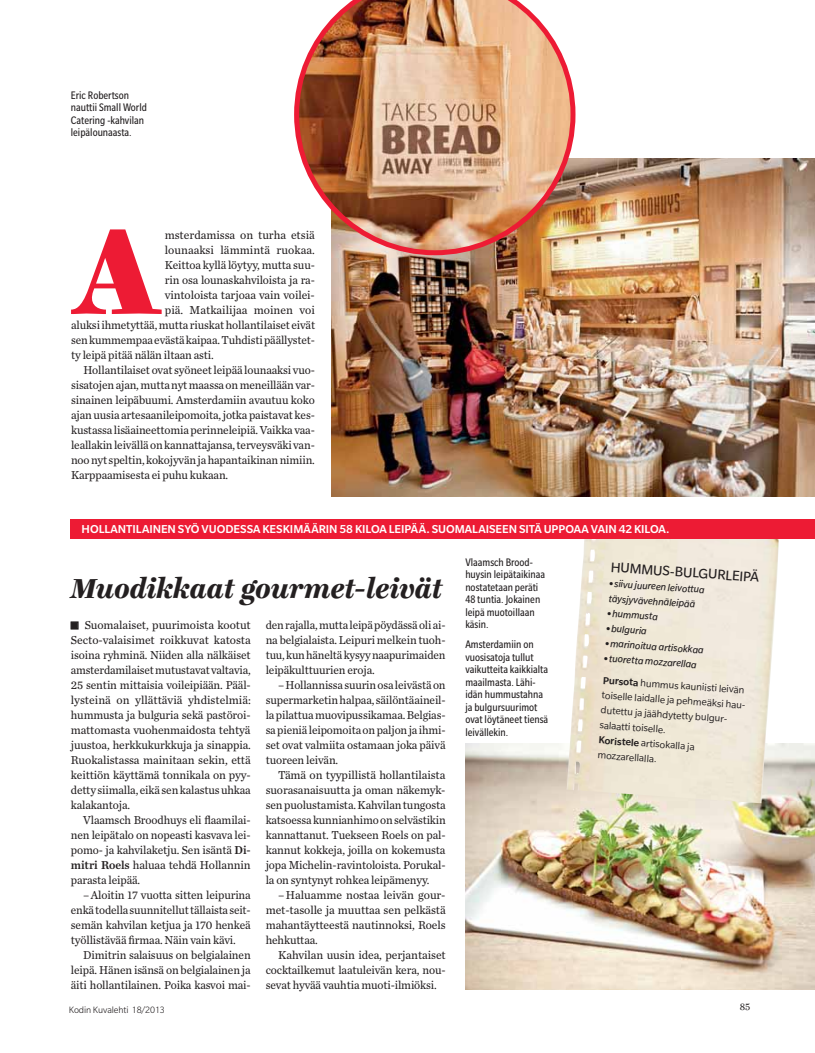
<style>
.page{position:relative;width:815px;height:1053px;background:#fff}
.page>*{position:absolute;margin:0;border:0;box-sizing:border-box;transform-origin:0 0}
.t1{font:900 130.62px "Ingeborg";color:#ed1b34;scale:.96 1}
.t2{font:italic 800 30px "Ingeborg";letter-spacing:-.02em;color:#231f20}
.t3{font:15px "Slate Std";color:#231f20}
.t4{font:500 12.5px "Slate Std";color:#fff}
.t5{font:12px/15px "Chronicle Text G2";letter-spacing:-.01em;color:#231f20;text-align:justify;scale:.96 1}
.t6{font:12px/15px "Chronicle Text G2";letter-spacing:-.01em;color:#231f20;text-align:justify}
.t7{font:12px/15px "Chronicle Text G2";letter-spacing:-.01em;color:#231f20;text-align:justify;scale:.95 1}
.t8{font:condensed 11.88px/12.5px "Slate Std";color:#231f20}
.t9{font:11px/15px "Slate Std";color:#231f20}
.t10{font:italic 11px/15px "Slate Std";color:#231f20}
.t11{font:300 10px "Slate Std";letter-spacing:-.01em;color:#231f20}
.t12{font:10px "Ingeborg";color:#231f20}
.s1{font-family:"Chronicle Text G2 Semi"}
.s2{font-style:italic}
.s3{font-weight:500}
</style>
<div class="page">
<img style="left:465px;top:743px;width:350px;height:246px">
<img style="left:567px;top:538px;width:212px;height:265px">
<img style="left:332px;top:158px;width:483px;height:338px">
<div style="left:71px;top:621px;width:8px;height:8px;border:1px solid #231f20"></div>
<img style="left:294px;top:0;width:281px;height:255px">
<div style="left:71px;top:519px;width:744px;height:19px;background:#ed1b34"></div>
<p class="t8" style="left:71px;top:90px;width:78px">Eric Robertson nauttii Small World<br>Catering -kahvilan leipälounaasta.</p>
<h1 class="t1" style="left:74px;top:192px;width:92px">A</h1>
<p class="t6" style="left:165px;top:228px;width:152px">msterdamissa on turha etsiä</p>
<p class="t6" style="left:165px;top:243px;width:151px">lounaaksi lämmintä ruokaa.</p>
<p class="t5" style="left:165px;top:258px;width:158px">Keittoa kyllä löytyy, mutta suu-</p>
<p class="t5" style="left:165px;top:273px;width:158px">rin osa lounaskahviloista ja ra-</p>
<p class="t6" style="left:165px;top:288px;width:152px">vintoloista tarjoaa vain voilei-</p>
<p class="t6" style="left:165px;top:303px;width:152px">piä. Matkailijaa moinen voi</p>
<p class="t5" style="left:71px;top:318px;width:256px">aluksi ihmetyttää, mutta riuskat hollantilaiset eivät</p>
<p class="t5" style="left:71px;top:333px;width:256px">sen kummempaa evästä kaipaa. Tuhdisti päällystet-</p>
<p class="t5" style="left:71px;top:348px;width:150px">ty leipä pitää nälän iltaan asti.</p>
<p class="t5" style="left:83px;top:363px;width:243px">Hollantilaiset ovat syöneet leipää lounaaksi vuo-</p>
<p class="t5" style="left:71px;top:378px;width:256px">sisatojen ajan, mutta nyt maassa on meneillään var-</p>
<p class="t5" style="left:71px;top:393px;width:256px">sinainen leipäbuumi. Amsterdamiin avautuu koko</p>
<p class="t5" style="left:71px;top:408px;width:256px">ajan uusia artesaanileipomoita, jotka paistavat kes-</p>
<p class="t5" style="left:71px;top:423px;width:256px">kustassa lisäaineettomia perinneleipiä. Vaikka vaa-</p>
<p class="t5" style="left:71px;top:438px;width:256px">leallakin leivällä on kannattajansa, terveysväki van-</p>
<p class="t5" style="left:71px;top:453px;width:255px">noo nyt speltin, kokojyvän ja hapantaikinan nimiin.</p>
<p class="t5" style="left:71px;top:468px;width:165px">Karppaamisesta ei puhu kukaan.</p>
<p class="t4" style="left:82px;top:521px;width:590px">HOLLANTILAINEN SYÖ VUODESSA KESKIMÄÄRIN 58 KILOA LEIPÄÄ. SUOMALAISEEN SITÄ UPPOAA VAIN 42 KILOA.</p>
<h2 class="t2" style="left:71px;top:576px;width:373px">Muodikkaat gourmet-leivät</h2>
<p class="t6" style="left:71px;top:618px;width:181px">■ Suomalaiset, puurimoista kootut Secto-valaisimet roikkuvat katosta isoina ryhminä. Niiden alla nälkäiset amsterdamilaiset mutustavat valtavia, 25 sentin mittaisia voileipiään. Pääl&shy;lysteinä on yllättäviä yhdistelmiä: hummusta ja bulguria sekä pastöroi&shy;mattomasta vuohenmaidosta tehtyä juustoa, herkkukurkkuja ja sinappia.<br>Ruokalistassa mainitaan sekin, että keittiön käyttämä tonnikala on pyy&shy;detty siimalla, eikä sen kalastus uhkaa kalakantoja.</p>
<p class="t5" style="left:71px;top:813px;width:189px;text-indent:12px">Vlaamsch Broodhuys eli flaamilai&shy;nen leipätalo on nopeasti kasvava lei&shy;pomo- ja kahvilaketju. Sen isäntä <span class="s1">Di&shy;mitri Roels</span> haluaa tehdä Hollannin parasta leipää.</p>
<p class="t5" style="left:71px;top:888px;width:189px;text-indent:12px">–-Aloitin 17 vuotta sitten leipurina enkä todella suunnitellut tällaista seit&shy;semän kahvilan ketjua ja 170 henkeä työllistävää firmaa. Näin vain kävi.</p>
<p class="t5" style="left:71px;top:948px;width:189px;text-indent:12px">Dimitrin salaisuus on belgialainen leipä. Hänen isänsä on belgialainen ja äiti hollantilainen. Poika kasvoi mai-</p>
<p class="t7" style="left:266px;top:618px;width:191px">den rajalla, mutta leipä pöydässä oli ai&shy;na belgialaista. Leipuri melkein tuoh&shy;tuu, kun häneltä kysyy naapurimaiden leipäkulttuurien eroja.</p>
<p class="t5" style="left:266px;top:678px;width:189px;text-indent:12px">–-Hollannissa suurin osa leivästä on supermarketin halpaa, säilöntäaineil&shy;la pilattua muovipussikamaa. Belgias&shy;sa pieniä leipomoita on paljon ja ihmi&shy;set ovat valmiita ostamaan joka päivä tuoreen leivän.</p>
<p class="t6" style="left:266px;top:768px;width:181px;text-indent:12px">Tämä on tyypillistä hollantilaista suorasanaisuutta ja oman näkemyk&shy;sen puolustamista. Kahvilan tungosta katsoessa kunnianhimo on selvästikin kannattanut. Tuekseen Roels on pal&shy;kannut kokkeja, joilla on kokemusta jopa Michelin-ravintoloista. Porukal&shy;la on syntynyt rohkea leipämenyy.</p>
<p class="t6" style="left:266px;top:888px;width:181px;text-indent:12px">–-Haluamme nostaa leivän gour&shy;met-tasolle ja muuttaa sen pelkästä mahantäytteestä nautinnoksi, Roels hehkuttaa.</p>
<p class="t6" style="left:266px;top:948px;width:182px;text-indent:12px">Kahvilan uusin idea, perjantaiset cocktailkemut laatuleivän kera, nou&shy;sevat hyvää vauhtia muoti-ilmiöksi.</p>
<p class="t8" style="left:465px;top:557px;width:81px">Vlaamsch Brood&shy;huysin leipätaikinaa nostatetaan peräti<br>48 tuntia. Jokainen leipä muotoillaan käsin.</p>
<p class="t8" style="left:465px;top:639px;width:84px">Amsterdamiin on vuosisatoja tullut vaikutteita kaikkialta maailmasta. Lähi&shy;idän hummustahna ja bulgursuurimot ovat löytäneet tiensä leivällekin.</p>
<p class="t3" style="left:611px;top:557px;width:150px;rotate:4deg">HUMMUS-BULGURLEIPÄ</p>
<p class="t10" style="left:610px;top:575px;width:97px;rotate:4deg">● siivu juureen leivottua täysjyvävehnäleipää</p>
<p class="t10" style="left:608px;top:605px;width:52px;rotate:4deg">● hummusta</p>
<p class="t10" style="left:607px;top:620px;width:42px;rotate:4deg">● bulguria</p>
<p class="t10" style="left:606px;top:635px;width:100px;rotate:4deg">● marinoitua artisokkaa</p>
<p class="t9" style="left:605px;top:647px;width:143px;line-height:22.1px;rotate:4deg">● <span class="s2">tuoretta mozzarellaa<br></span><span class="s3">Pursota</span> hummus kauniisti leivän</p>
<p class="t9" style="left:602px;top:688px;width:147px;rotate:4deg">toiselle laidalle ja pehmeäksi hau&shy;dutettu ja jäähdytetty bulgur&shy;salaatti toiselle.<br><span class="s3">Koristele</span> artisokalla ja mozzarellalla.</p>
<p class="t11" style="left:69px;top:1003px;width:97px">Kodin Kuvalehti 18/2013</p>
<p class="t12" style="left:740px;top:1000px;width:12px">85</p>
</div>
